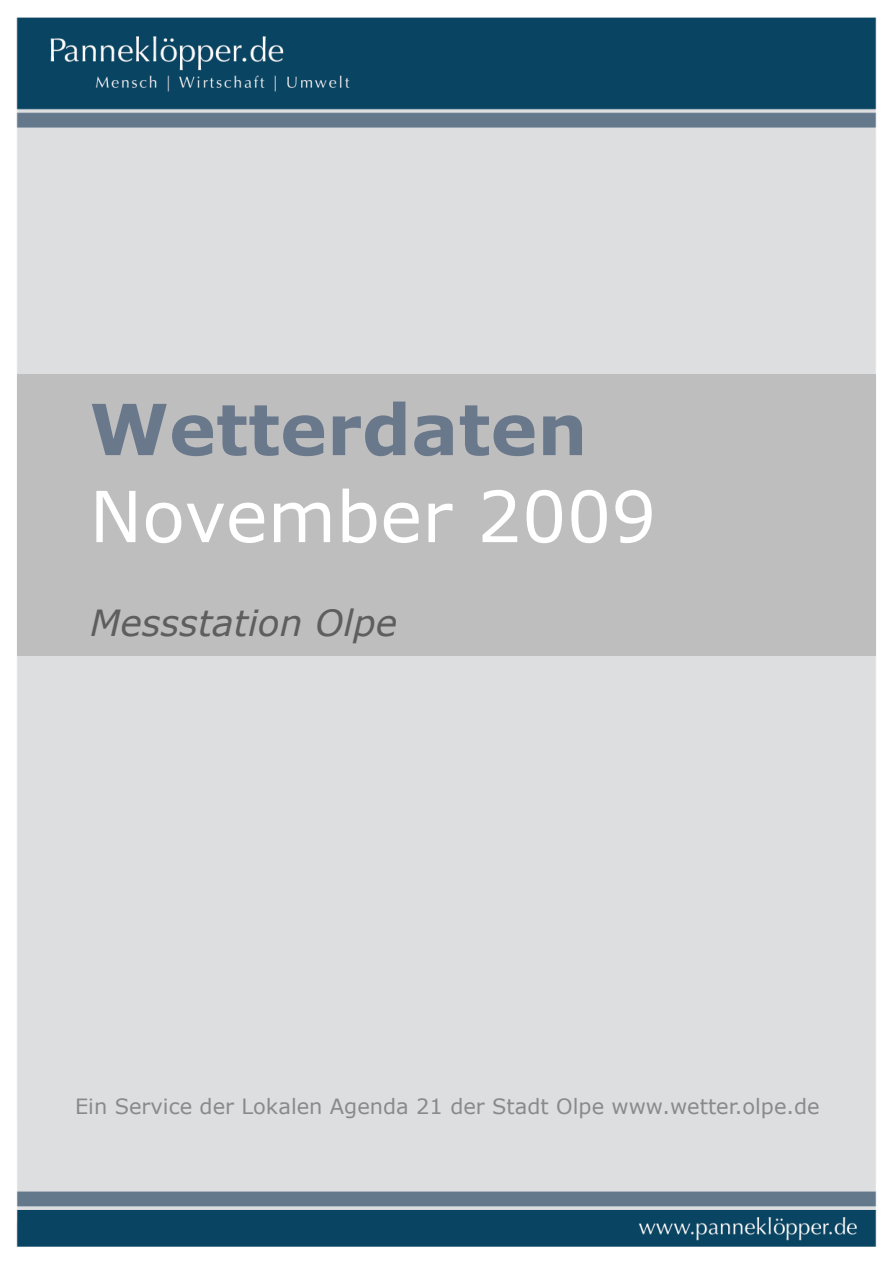
<style>
.page{position:relative;width:893px;height:1263px;background:#fff}
.page>*{position:absolute;margin:0;border:0;box-sizing:border-box;transform-origin:0 0}
.t1{font:70.5px "Verdana";color:#fff}
.t2{font:700 70.5px "Verdana";color:#6a788c}
.t3{font:italic 36px "Verdana";color:#5e5e5e}
.t4{font:21px "Verdana";color:#8a8a8a}
</style>
<div class="page">
<img style="left:16px;top:17px;width:861px;height:1230px">
<div style="left:17px;top:375px;width:858px;height:281px;background:#bebebe"></div>
<h1 class="t2" style="left:90px;top:390px;width:499px">Wetterdaten</h1>
<h1 class="t1" style="left:90px;top:477px;width:568px">November 2009</h1>
<h2 class="t3" style="left:90px;top:602px;width:309px">Messstation Olpe</h2>
<p class="t4" style="left:75px;top:1095px;width:746px">Ein Service der Lokalen Agenda 21 der Stadt Olpe www.wetter.olpe.de</p>
</div>
